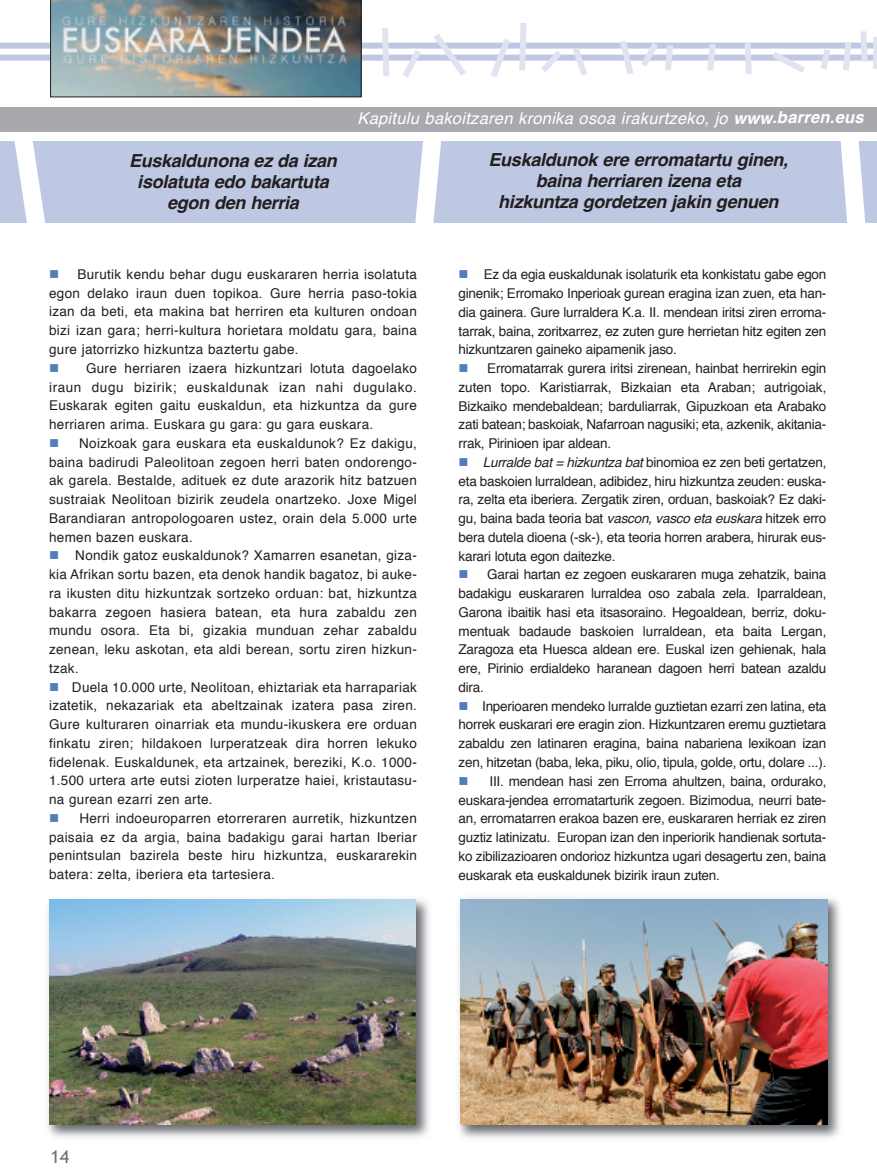
<style>
.page{position:relative;width:877px;height:1175px;background:#fff}
.page>*{position:absolute;margin:0;border:0;box-sizing:border-box;transform-origin:0 0}
.t1{font:italic 700 18px/21px "Helvetica";letter-spacing:-.015em;color:#231f20;text-align:center}
.t2{font:18px "Trebuchet MS";color:#716c6b}
.t3{font:italic 16.5px "Helvetica";letter-spacing:.015em;color:#fff}
.t4{font:13.5px/18.8px "Helvetica";letter-spacing:.005em;color:#231f20;text-align:justify}
.s1{font-weight:700}
.s2{color:#4f7eba}
.s3{font-style:italic}
</style>
<div class="page">
<div style="left:0;top:141px;width:877px;height:81px;background:#bec8e3"></div>
<svg style="left:403px;top:141px;width:50px;height:82px"></svg>
<svg style="left:1px;top:141px;width:58px;height:82px"></svg>
<div style="left:0;top:107px;width:877px;height:25px;background:#a8a9ad"></div>
<img style="left:48px;top:899px;width:381px;height:239px">
<img style="left:49px;top:899px;width:367px;height:225px">
<div style="left:0;top:43px;width:877px;height:6px;background:#bec8e3"></div>
<div style="left:0;top:55px;width:877px;height:6px;background:#bec8e3"></div>
<img style="left:50px;top:0;width:311px;height:97px">
<img style="left:459px;top:898px;width:381px;height:240px">
<img style="left:461px;top:899px;width:366px;height:225px">
<svg style="left:379px;top:28px;width:93px;height:49px"></svg>
<svg style="left:486px;top:23px;width:43px;height:54px"></svg>
<svg style="left:535px;top:42px;width:57px;height:33px"></svg>
<svg style="left:616px;top:40px;width:61px;height:35px"></svg>
<svg style="left:704px;top:42px;width:15px;height:29px"></svg>
<svg style="left:741px;top:42px;width:14px;height:32px"></svg>
<svg style="left:766px;top:31px;width:111px;height:192px"></svg>
<hr style="left:873px;top:37px;width:4px;height:32px;background:#e1e3f1">
<h1 class="t1" style="left:129px;top:152px;width:209px">Euskaldunona ez da izan isolatuta edo bakartuta egon den herria</h1>
<p class="t3" style="left:357px;top:111px;width:508px">Kapitulu bakoitzaren kronika osoa irakurtzeko, jo <span class="s1">www.barren.eus</span></p>
<h1 class="t1" style="left:488px;top:150px;width:301px">Euskaldunok ere erromatartu ginen, baina herriaren izena eta<br>hizkuntza gordetzen jakin genuen</h1>
<p class="t4" style="left:49px;top:266px;width:369px"><span class="s2">■</span> Burutik kendu behar dugu euskararen herria isolatuta egon delako iraun duen topikoa. Gure herria paso-tokia izan da beti, eta makina bat herriren eta kulturen ondoan bizi izan gara; herri-kultura horietara moldatu gara, baina gure jatorrizko hizkuntza baztertu gabe.</p>
<p class="t4" style="left:49px;top:360px;width:369px"><span class="s2">■</span> Gure herriaren izaera hizkuntzari lotuta dagoelako iraun dugu bizirik; euskaldunak izan nahi dugulako.<br>Euskarak egiten gaitu euskaldun, eta hizkuntza da gure herriaren arima. Euskara gu gara: gu gara euskara.</p>
<p class="t4" style="left:49px;top:435px;width:369px"><span class="s2">■</span> Noizkoak gara euskara eta euskaldunok? Ez dakigu, baina badirudi Paleolitoan zegoen herri baten ondorengo&shy;ak garela. Bestalde, adituek ez dute arazorik hitz batzuen sustraiak Neolitoan bizirik zeudela onartzeko. Joxe Migel Barandiaran antropologoaren ustez, orain dela 5.000 urte hemen bazen euskara.</p>
<p class="t4" style="left:49px;top:547px;width:369px"><span class="s2">■</span> Nondik gatoz euskaldunok? Xamarren esanetan, giza&shy;kia Afrikan sortu bazen, eta denok handik bagatoz, bi auke&shy;ra ikusten ditu hizkuntzak sortzeko orduan: bat, hizkuntza bakarra zegoen hasiera batean, eta hura zabaldu zen mundu osora. Eta bi, gizakia munduan zehar zabaldu zenean, leku askotan, eta aldi berean, sortu ziren hizkun&shy;tzak.</p>
<p class="t4" style="left:49px;top:678px;width:369px"><span class="s2">■</span> Duela 10.000 urte, Neolitoan, ehiztariak eta harrapariak izatetik, nekazariak eta abeltzainak izatera pasa ziren.<br>Gure kulturaren oinarriak eta mundu-ikuskera ere orduan finkatu ziren; hildakoen lurperatzeak dira horren lekuko fidelenak. Euskaldunek, eta artzainek, bereziki, K.o. 1000- 1.500 urtera arte eutsi zioten lurperatze haiei, kristautasu&shy;na gurean ezarri zen arte.</p>
<p class="t4" style="left:49px;top:810px;width:369px"><span class="s2">■</span> Herri indoeuroparren etorreraren aurretik, hizkuntzen paisaia ez da argia, baina badakigu garai hartan Iberiar penintsulan bazirela beste hiru hizkuntza, euskararekin batera: zelta, iberiera eta tartesiera.</p>
<p class="t4" style="left:459px;top:266px;width:369px"><span class="s2">■</span> Ez da egia euskaldunak isolaturik eta konkistatu gabe egon ginenik; Erromako Inperioak gurean eragina izan zuen, eta han&shy;dia gainera. Gure lurraldera K.a. II. mendean iritsi ziren erroma&shy;tarrak, baina, zoritxarrez, ez zuten gure herrietan hitz egiten zen hizkuntzaren gaineko aipamenik jaso.</p>
<p class="t4" style="left:459px;top:360px;width:369px"><span class="s2">■</span> Erromatarrak gurera iritsi zirenean, hainbat herrirekin egin zuten topo. Karistiarrak, Bizkaian eta Araban; autrigoiak, Bizkaiko mendebaldean; barduliarrak, Gipuzkoan eta Arabako zati batean; baskoiak, Nafarroan nagusiki; eta, azkenik, akitania&shy;rrak, Pirinioen ipar aldean.</p>
<p class="t4" style="left:459px;top:454px;width:369px"><span class="s2">■</span> <span class="s3">Lurralde bat = hizkuntza bat</span> binomioa ez zen beti gertatzen, eta baskoien lurraldean, adibidez, hiru hizkuntza zeuden: euska&shy;ra, zelta eta iberiera. Zergatik ziren, orduan, baskoiak? Ez daki&shy;gu, baina bada teoria bat <span class="s3">vascon, vasco eta euskara</span> hitzek erro bera dutela dioena (-sk-), eta teoria horren arabera, hirurak eus&shy;karari lotuta egon daitezke.</p>
<p class="t4" style="left:459px;top:566px;width:369px"><span class="s2">■</span> Garai hartan ez zegoen euskararen muga zehatzik, baina badakigu euskararen lurraldea oso zabala zela. Iparraldean, Garona ibaitik hasi eta itsasoraino. Hegoaldean, berriz, doku&shy;mentuak badaude baskoien lurraldean, eta baita Lergan, Zaragoza eta Huesca aldean ere. Euskal izen gehienak, hala ere, Pirinio erdialdeko haranean dagoen herri batean azaldu dira.</p>
<p class="t4" style="left:459px;top:697px;width:369px"><span class="s2">■</span> Inperioaren mendeko lurralde guztietan ezarri zen latina, eta horrek euskarari ere eragin zion. Hizkuntzaren eremu guztietara zabaldu zen latinaren eragina, baina nabariena lexikoan izan zen, hitzetan (baba, leka, piku, olio, tipula, golde, ortu, dolare ...).</p>
<p class="t4" style="left:459px;top:772px;width:369px"><span class="s2">■</span> III. mendean hasi zen Erroma ahultzen, baina, ordurako, euskara-jendea erromatarturik zegoen. Bizimodua, neurri bate&shy;an, erromatarren erakoa bazen ere, euskararen herriak ez ziren guztiz latinizatu. Europan izan den inperiorik handienak sortuta&shy;ko zibilizazioaren ondorioz hizkuntza ugari desagertu zen, baina euskarak eta euskaldunek bizirik iraun zuten.</p>
<h1 class="t2" style="left:50px;top:1146px;width:20px">14</h1>
</div>
